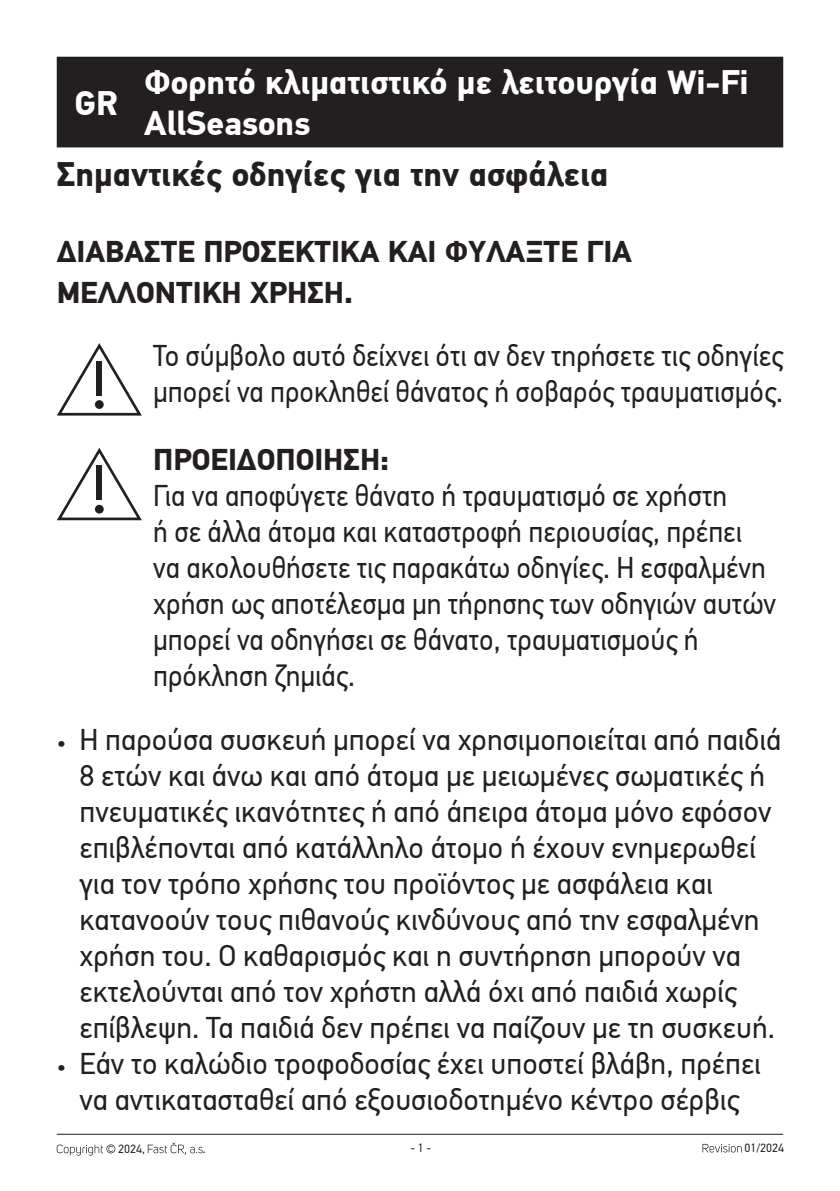
<style>
.page{position:relative;width:840px;height:1191px;background:#fff}
.page>*{position:absolute;margin:0;border:0;box-sizing:border-box;transform-origin:0 0}
.BEZPEČNOST_-_NÁZEV_PRODUKTU{font:700 34px/40.8px "PF Din Text Pro";color:#fff}
.NADPIS_17_b{font:700 34px "PF Din Text Pro";color:#231f20}
.BEZPEČNOST_text{font:30px/36px "PF Din Text Pro";color:#231f20}
.BEZPEČNOST_text-2{font:30px/36px "PF Din Text Pro";color:#231f20;scale:.94 1}
.NADPIS_17_b-2{font:700 30px/40.8px "PF Din Text Pro";color:#231f20}
.BEZPEČNOST_bold{font:700 30px "PF Din Text Pro";color:#231f20}
.t1{font:12px "PF Din Text Pro";color:#231f20}
.s1{font-size:23px}
</style>
<div class="page">
<hr style="left:57px;top:1133px;width:725px;height:1px;background:#231f20">
<svg style="left:702px;top:1143px;width:39px;height:9px"></svg>
<svg style="left:57px;top:1144px;width:58px;height:11px"></svg>
<svg style="left:148px;top:1142px;width:55px;height:12px"></svg>
<div style="left:57px;top:57px;width:725px;height:90px;background:#231f20"></div>
<svg style="left:57px;top:343px;width:85px;height:72px"></svg>
<div style="left:96px;top:361px;width:6px;height:34px;background:#231f20"></div>
<div style="left:95px;top:400px;width:9px;height:9px;background:#231f20;border-radius:50%"></div>
<svg style="left:57px;top:448px;width:85px;height:72px"></svg>
<div style="left:96px;top:465px;width:6px;height:35px;background:#231f20"></div>
<div style="left:95px;top:505px;width:9px;height:8px;background:#231f20;border-radius:50%"></div>
<p class="BEZPEČNOST_-_NÁZEV_PRODUKTU" style="left:144px;top:63px;width:605px">Φορητό κλιματιστικό με λειτουργία Wi-Fi<br>AllSeasons</p>
<p class="NADPIS_17_b" style="left:57px;top:153px;width:553px">Σημαντικές οδηγίες για την ασφάλεια</p>
<p class="BEZPEČNOST_-_NÁZEV_PRODUKTU" style="left:74px;top:84px;width:45px">GR</p>
<p class="NADPIS_17_b-2" style="left:57px;top:232px;width:576px">ΔΙΑΒΑΣΤΕ ΠΡΟΣΕΚΤΙΚΑ ΚΑΙ ΦΥΛΑΞΤΕ ΓΙΑ<br>ΜΕΛΛΟΝΤΙΚΗ ΧΡΗΣΗ.</p>
<p class="BEZPEČNOST_text-2" style="left:153px;top:337px;width:671px">Το σύμβολο αυτό δείχνει ότι αν δεν τηρήσετε τις οδηγίες μπορεί να προκληθεί θάνατος ή σοβαρός τραυματισμός.</p>
<p class="BEZPEČNOST_bold" style="left:153px;top:441px;width:237px">ΠΡΟΕΙΔΟΠΟΙΗΣΗ:</p>
<p class="BEZPEČNOST_text-2" style="left:153px;top:478px;width:663px">Για να αποφύγετε θάνατο ή τραυματισμό σε χρήστη<br>ή σε άλλα άτομα και καταστροφή περιουσίας, πρέπει να ακολουθήσετε τις παρακάτω οδηγίες. Η εσφαλμένη χρήση ως αποτέλεσμα μη τήρησης των οδηγιών αυτών μπορεί να οδηγήσει σε θάνατο, τραυματισμούς ή πρόκληση ζημιάς.</p>
<p class="BEZPEČNOST_text" style="left:79px;top:722px;width:703px;text-indent:-23px"><span class="s1">•</span> Η παρούσα συσκευή μπορεί να χρησιμοποιείται από παιδιά 8 ετών και άνω και από άτομα με μειωμένες σωματικές ή πνευματικές ικανότητες ή από άπειρα άτομα μόνο εφόσον επιβλέπονται από κατάλληλο άτομο ή έχουν ενημερωθεί για τον τρόπο χρήσης του προϊόντος με ασφάλεια και κατανοούν τους πιθανούς κινδύνους από την εσφαλμένη χρήση του. Ο καθαρισμός και η συντήρηση μπορούν να εκτελούνται από τον χρήστη αλλά όχι από παιδιά χωρίς επίβλεψη. Τα παιδιά δεν πρέπει να παίζουν με τη συσκευή.</p>
<p class="BEZPEČNOST_text" style="left:57px;top:1046px;width:705px;text-align:center"><span class="s1">•</span> Εάν το καλώδιο τροφοδοσίας έχει υποστεί βλάβη, πρέπει να αντικατασταθεί από εξουσιοδοτημένο κέντρο σέρβις</p>
<p class="t1" style="left:118px;top:1142px;width:29px">2024,</p>
<p class="t1" style="left:203px;top:1142px;width:4px">.</p>
<p class="t1" style="left:410px;top:1140px;width:22px">- 1 -</p>
<p class="t1" style="left:744px;top:1141px;width:41px">01/2024</p>
</div>
